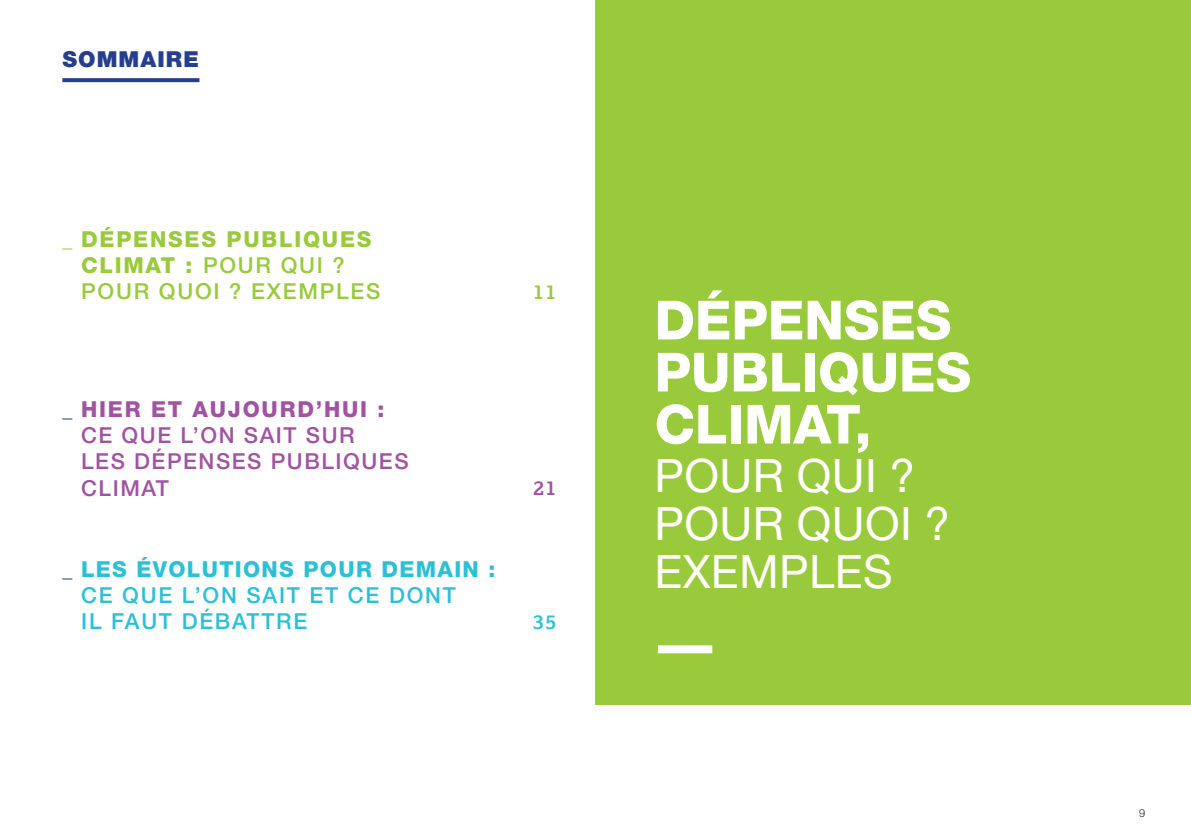
<style>
.page{position:relative;width:1191px;height:840px;background:#fff}
.page>*{position:absolute;margin:0;border:0;box-sizing:border-box;transform-origin:0 0}
.t1{font:800 54px/52px "Helvetica Neue LT Std";letter-spacing:-.005em;color:#fff}
.t2{font:46px/48px "Helvetica Neue LT Std";letter-spacing:.01em;color:#fff}
.t3{font:500 22px/26px "Helvetica Neue LT Std";letter-spacing:.07em;color:#a153a1}
.t4{font:500 22px/26px "Helvetica Neue LT Std";letter-spacing:.08em;color:#2bc0d7}
.t5{font:500 22px/26px "Helvetica Neue LT Std";letter-spacing:.08em;color:#99ca3b}
.t6{font:900 22px "Helvetica Neue LT Std";letter-spacing:.05em;color:#253f8e}
.t7{font:700 20px "Lexia";color:#99ca3b}
.t8{font:700 20px "Lexia";color:#a153a1}
.t9{font:700 20px "Lexia";color:#2bc0d7}
.t10{font:300 11px "Helvetica Neue LT Std";color:#231f20}
.s1{font-weight:700;font-size:20px}
.s2{font-weight:800}
.s3{font-weight:700;font-size:20px;color:#253f8e}
</style>
<div class="page">
<svg style="left:62px;top:78px;width:137px;height:4px"></svg>
<div style="left:595px;top:0;width:596px;height:704px;background:#99ca3b"></div>
<div style="left:658px;top:645px;width:54px;height:8px;background:#fff"></div>
<p class="t6" style="left:62px;top:46px;width:138px">SOMMAIRE</p>
<p class="t5" style="left:81px;top:225px;width:301px;text-indent:-19px"><span class="s1">_</span> <span class="s2">DÉPENSES PUBLIQUES<br>CLIMAT :</span> POUR QUI ?<br>POUR QUOI ? EXEMPLES</p>
<p class="t7" style="left:533px;top:278px;width:25px">11</p>
<p class="t3" style="left:81px;top:396px;width:329px;text-indent:-19px"><span class="s3">_</span> <span class="s2">HIER ET AUJOURD’HUI :<br></span>CE QUE L’ON SAIT SUR<br>LES DÉPENSES PUBLIQUES<br>CLIMAT</p>
<p class="t4" style="left:81px;top:555px;width:416px;text-indent:-19px"><span class="s3">_</span> <span class="s2">LES ÉVOLUTIONS POUR DEMAIN :<br></span>CE QUE L’ON SAIT ET CE DONT<br>IL FAUT DÉBATTRE</p>
<p class="t8" style="left:533px;top:475px;width:25px">21</p>
<p class="t9" style="left:533px;top:608px;width:25px">35</p>
<h1 class="t1" style="left:654px;top:294px;width:318px">DÉPENSES<br>PUBLIQUES<br>CLIMAT,</h1>
<h2 class="t2" style="left:654px;top:450px;width:297px">POUR QUI ?<br>POUR QUOI ?<br>EXEMPLES</h2>
<p class="t10" style="left:1139px;top:805px;width:8px">9</p>
</div>
